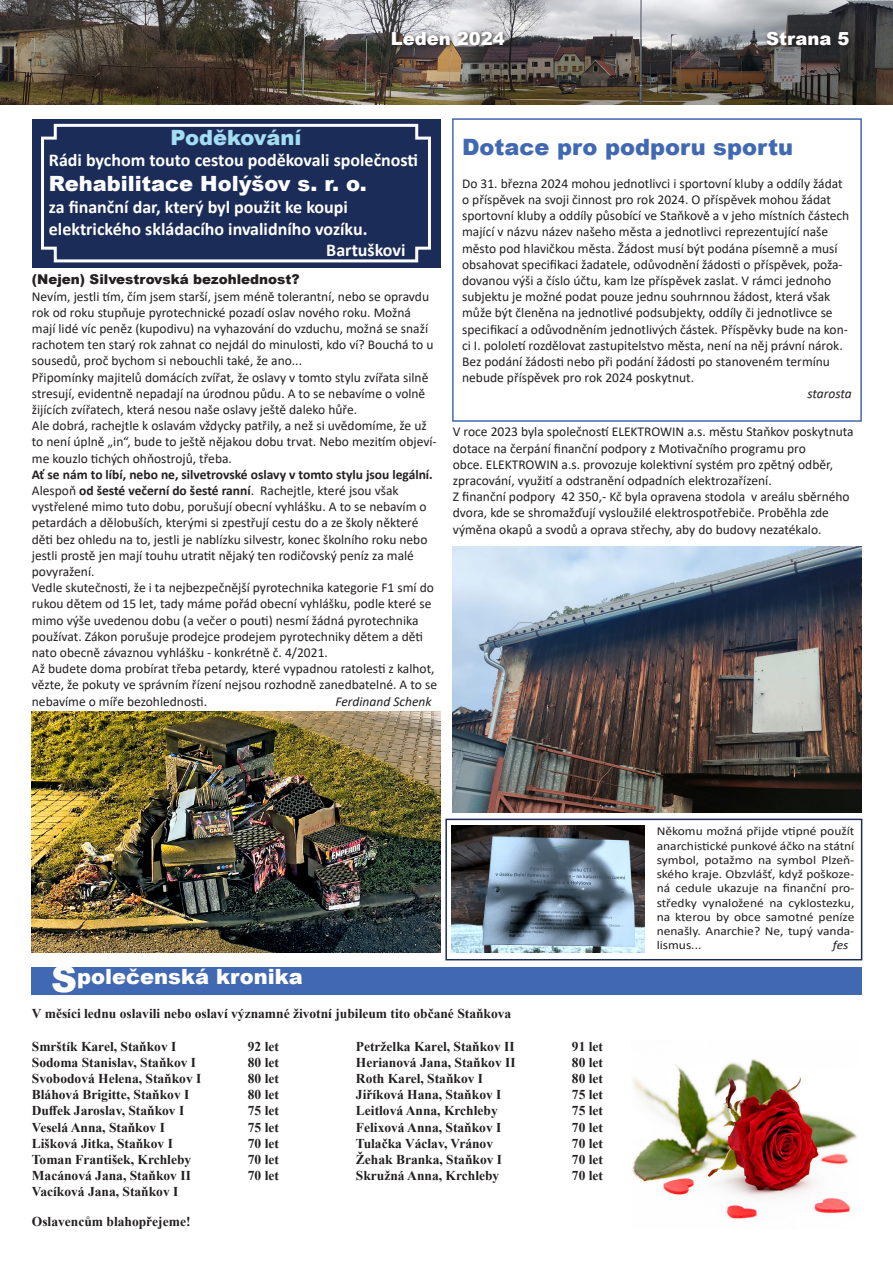
<style>
.page{position:relative;width:893px;height:1263px;background:#fff}
.page>*{position:absolute;margin:0;border:0;box-sizing:border-box;transform-origin:0 0}
.t1{font:900 22.5px "Arial";color:#4168b2}
.t2{font:900 21px "Arial";color:#fff}
.t3{font:900 21px "Arial";color:#a3ddf2}
.t4{font:700 18px "Calibri";color:#fff}
.t5{font:900 18px "Arial";color:#fff}
.t6{font:13.5px/16.2px "Calibri";color:#231f20}
.Normální{font:700 13.5px "Times New Roman";color:#231f20}
.t7{font:italic 13.5px "Calibri";color:#231f20}
.t8{font:12.15px/14.2px "Calibri";color:#231f20;text-align:justify;scale:1.11 1}
.t9{font:italic 12.15px "Calibri";color:#231f20;scale:1.11 1}
.s1{font-family:"Arial";font-weight:900}
.s2{font-weight:700}
.s3{font-size:36px}
</style>
<div class="page">
<div style="left:32px;top:119px;width:408px;height:149px;background:#1c2c59"></div>
<img style="left:0;top:0;width:893px;height:105px">
<svg style="left:41px;top:123px;width:390px;height:140px"></svg>
<img style="left:32px;top:711px;width:408px;height:242px">
<img style="left:452px;top:825px;width:192px;height:127px">
<div style="left:445px;top:819px;width:417px;height:141px;border:2px solid #1c2c59"></div>
<img style="left:453px;top:547px;width:408px;height:266px">
<div style="left:452px;top:118px;width:410px;height:304px;border:2px solid #4168b2"></div>
<img style="left:632px;top:1059px;width:225px;height:160px">
<div style="left:31px;top:967px;width:830px;height:27px;background:#4168b2"></div>
<svg style="left:764px;top:30px;width:90px;height:21px;background:#3b3b3d"></svg>
<svg style="left:389px;top:29px;width:121px;height:22px;background:#787475"></svg>
<p class="t5" style="left:391px;top:25px;width:116px">Leden 2024</p>
<p class="t5" style="left:766px;top:26px;width:85px">Strana 5</p>
<p class="t3" style="left:170px;top:122px;width:133px">Poděkování</p>
<p class="t4" style="left:49px;top:147px;width:371px">Rádi bychom touto cestou poděkovali společnosti</p>
<p class="t2" style="left:49px;top:169px;width:319px">Rehabilitace Holýšov s. r. o.</p>
<p class="t4" style="left:49px;top:194px;width:301px">za finanční dar, který byl použit ke koupi</p>
<p class="t4" style="left:49px;top:216px;width:320px">elektrického skládacího invalidního vozíku.</p>
<p class="t4" style="left:326px;top:237px;width:81px">Bartuškovi</p>
<p class="t6" style="left:32px;top:271px;width:403px"><span class="s1">(Nejen) Silvestrovská bezohlednost?<br></span>Nevím, jestli tím, čím jsem starší, jsem méně tolerantní, nebo se opravdu rok od roku stupňuje pyrotechnické pozadí oslav nového roku. Možná mají lidé víc peněz (kupodivu) na vyhazování do vzduchu, možná se snaží rachotem ten starý rok zahnat co nejdál do minulosti, kdo ví? Bouchá to u sousedů, proč bychom si nebouchli také, že ano...<br>Připomínky majitelů domácích zvířat, že oslavy v tomto stylu zvířata silně stresují, evidentně nepadají na úrodnou půdu. A to se nebavíme o volně žijících zvířatech, která nesou naše oslavy ještě daleko hůře.</p>
<p class="t6" style="left:32px;top:417px;width:407px">Ale dobrá, rachejtle k oslavám vždycky patřily, a než si uvědomíme, že už to není úplně „in“, bude to ještě nějakou dobu trvat. Nebo mezitím objeví&shy;me kouzlo tichých ohňostrojů, třeba.<br><span class="s2">Ať se nám to líbí, nebo ne, silvetrovské oslavy v tomto stylu jsou legální.<br></span>Alespoň <span class="s2">od šesté večerní do šesté ranní</span>. Rachejtle, které jsou však vystřelené mimo tuto dobu, porušují obecní vyhlášku. A to se nebavím o petardách a dělobuších, kterými si zpestřují cestu do a ze školy některé děti bez ohledu na to, jestli je nablízku silvestr, konec školního roku nebo jestli prostě jen mají touhu utratit nějaký ten rodičovský peníz za malé povyražení.<br>Vedle skutečnosti, že i ta nejbezpečnější pyrotechnika kategorie F1 smí do rukou dětem od 15 let, tady máme pořád obecní vyhlášku, podle které se mimo výše uvedenou dobu (a večer o pouti) nesmí žádná pyrotechnika používat. Zákon porušuje prodejce prodejem pyrotechniky dětem a děti nato obecně závaznou vyhlášku - konkrétně č. 4/2021.<br>Až budete doma probírat třeba petardy, které vypadnou ratolesti z kalhot, vězte, že pokuty ve správním řízení nejsou rozhodně zanedbatelné. A to se nebavíme o míře bezohlednosti.</p>
<p class="t7" style="left:335px;top:692px;width:98px">Ferdinand Schenk</p>
<p class="t1" style="left:462px;top:131px;width:333px">Dotace pro podporu sportu</p>
<p class="t6" style="left:462px;top:175px;width:389px">Do 31. března 2024 mohou jednotlivci i sportovní kluby a oddíly žádat o příspěvek na svoji činnost pro rok 2024. O příspěvek mohou žádat sportovní kluby a oddíly působící ve Staňkově a v jeho místních částech mající v názvu název našeho města a jednotlivci reprezentující naše město pod hlavičkou města. Žádost musí být podána písemně a musí obsahovat specifikaci žadatele, odůvodnění žádosti o příspěvek, poža&shy;dovanou výši a číslo účtu, kam lze příspěvek zaslat. V rámci jednoho subjektu je možné podat pouze jednu souhrnnou žádost, která však může být členěna na jednotlivé podsubjekty, oddíly či jednotlivce se specifikací a odůvodněním jednotlivých částek. Příspěvky bude na kon&shy;ci I. pololetí rozdělovat zastupitelstvo města, není na něj právní nárok.<br>Bez podání žádosti nebo při podání žádosti po stanoveném termínu nebude příspěvek pro rok 2024 poskytnut.</p>
<p class="t7" style="left:807px;top:385px;width:46px">starosta</p>
<p class="t6" style="left:453px;top:423px;width:402px">V roce 2023 byla společností ELEKTROWIN a.s. městu Staňkov poskytnuta dotace na čerpání finanční podpory z Motivačního programu pro<br>obce. ELEKTROWIN a.s. provozuje kolektivní systém pro zpětný odběr, zpracování, využití a odstranění odpadních elektrozařízení.</p>
<p class="t6" style="left:453px;top:488px;width:398px">Z finanční podpory 42 350,- Kč byla opravena stodola v areálu sběrného dvora, kde se shromažďují vysloužilé elektrospotřebiče. Proběhla zde výměna okapů a svodů a oprava střechy, aby do budovy nezatékalo.</p>
<p class="t8" style="left:657px;top:824px;width:180px">Někomu možná přijde vtipné použít anarchistické punkové áčko na státní symbol, potažmo na symbol Plzeň&shy;ského kraje. Obzvlášť, když poškoze&shy;ná cedule ukazuje na finanční pro&shy;středky vynaložené na cyklostezku, na kterou by obce samotné peníze nenašly. Anarchie? Ne, tupý vanda&shy;lismus...</p>
<p class="t9" style="left:833px;top:937px;width:16px">fes</p>
<p class="t2" style="left:51px;top:962px;width:253px"><span class="s3">S</span>polečenská kronika</p>
<p class="Normální" style="left:32px;top:1004px;width:481px">V měsíci lednu oslavili nebo oslaví významné životní jubileum tito občané Staňkova</p>
<p class="Normální" style="left:32px;top:1036px;width:146px">Smrštík Karel, Staňkov I</p>
<p class="Normální" style="left:248px;top:1036px;width:33px">92 let</p>
<p class="Normální" style="left:356px;top:1036px;width:160px">Petrželka Karel, Staňkov II</p>
<p class="Normální" style="left:572px;top:1036px;width:33px">91 let</p>
<p class="Normální" style="left:32px;top:1052px;width:166px">Sodoma Stanislav, Staňkov I</p>
<p class="Normální" style="left:248px;top:1052px;width:33px">80 let</p>
<p class="Normální" style="left:356px;top:1052px;width:161px">Herianová Jana, Staňkov II</p>
<p class="Normální" style="left:572px;top:1052px;width:33px">80 let</p>
<p class="Normální" style="left:32px;top:1069px;width:171px">Svobodová Helena, Staňkov I</p>
<p class="Normální" style="left:248px;top:1069px;width:33px">80 let</p>
<p class="Normální" style="left:356px;top:1069px;width:129px">Roth Karel, Staňkov I</p>
<p class="Normální" style="left:572px;top:1069px;width:33px">80 let</p>
<p class="Normální" style="left:32px;top:1085px;width:159px">Bláhová Brigitte, Staňkov I</p>
<p class="Normální" style="left:248px;top:1085px;width:33px">80 let</p>
<p class="Normální" style="left:356px;top:1085px;width:147px">Jiříková Hana, Staňkov I</p>
<p class="Normální" style="left:572px;top:1085px;width:33px">75 let</p>
<p class="Normální" style="left:32px;top:1101px;width:154px">Duffek Jaroslav, Staňkov I</p>
<p class="Normální" style="left:248px;top:1101px;width:33px">75 let</p>
<p class="Normální" style="left:356px;top:1101px;width:143px">Leitlová Anna, Krchleby</p>
<p class="Normální" style="left:572px;top:1101px;width:33px">75 let</p>
<p class="Normální" style="left:32px;top:1117px;width:135px">Veselá Anna, Staňkov I</p>
<p class="Normální" style="left:248px;top:1117px;width:33px">75 let</p>
<p class="Normální" style="left:356px;top:1117px;width:147px">Felixová Anna, Staňkov I</p>
<p class="Normální" style="left:572px;top:1117px;width:33px">70 let</p>
<p class="Normální" style="left:32px;top:1133px;width:143px">Lišková Jitka, Staňkov I</p>
<p class="Normální" style="left:248px;top:1133px;width:33px">70 let</p>
<p class="Normální" style="left:356px;top:1133px;width:139px">Tulačka Václav, Vránov</p>
<p class="Normální" style="left:572px;top:1133px;width:33px">70 let</p>
<p class="Normální" style="left:32px;top:1150px;width:161px">Toman František, Krchleby</p>
<p class="Normální" style="left:248px;top:1150px;width:33px">70 let</p>
<p class="Normální" style="left:356px;top:1150px;width:148px">Žehak Branka, Staňkov I</p>
<p class="Normální" style="left:572px;top:1150px;width:33px">70 let</p>
<p class="Normální" style="left:32px;top:1166px;width:161px">Macánová Jana, Staňkov II</p>
<p class="Normální" style="left:248px;top:1166px;width:33px">70 let</p>
<p class="Normální" style="left:356px;top:1166px;width:145px">Skružná Anna, Krchleby</p>
<p class="Normální" style="left:572px;top:1166px;width:33px">70 let</p>
<p class="Normální" style="left:32px;top:1182px;width:148px">Vacíková Jana, Staňkov I</p>
<p class="Normální" style="left:32px;top:1212px;width:160px">Oslavencům blahopřejeme!</p>
</div>
